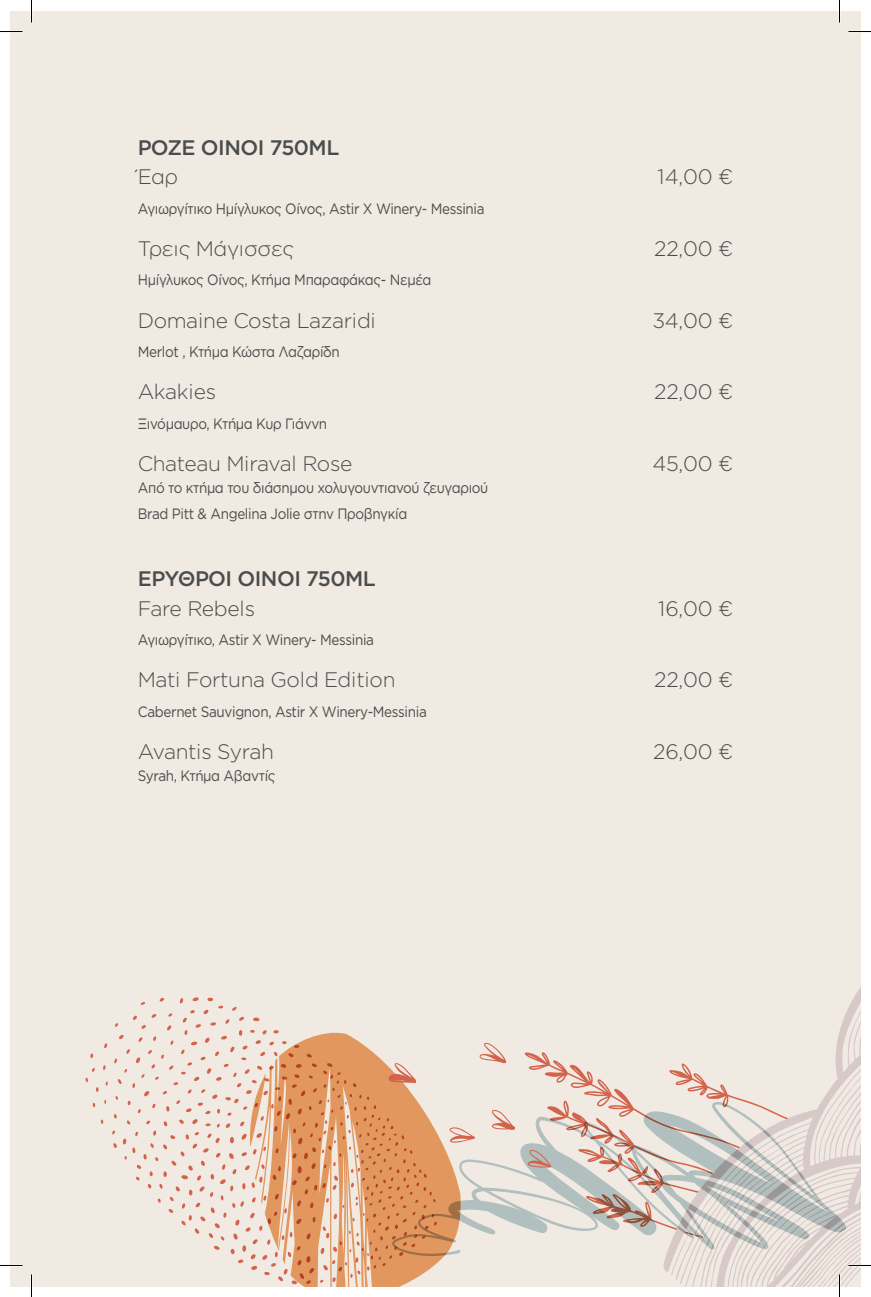
<style>
.page{position:relative;width:871px;height:1297px;background:#fff}
.page>*{position:absolute;margin:0;border:0;box-sizing:border-box;transform-origin:0 0}
.t1{font:300 21px "Gotham Greek";letter-spacing:-.025em;color:#4b4c4d}
.t2{font:500 21px "Gotham Greek";letter-spacing:-.025em;color:#4b4c4d}
.t3{font:15px/25.2px "Gotham Greek";letter-spacing:-.025em;color:#4b4c4d;scale:.9 1}
</style>
<div class="page">
<div style="left:10px;top:11px;width:851px;height:1275px;background:#f1eae2"></div>
<svg style="left:86px;top:997px;width:273px;height:273px"></svg>
<svg style="left:837px;top:987px;width:24px;height:55px"></svg>
<hr style="left:0;top:1264px;width:22px;height:2px;background:#fff">
<hr style="left:838px;top:0;width:2px;height:22px;background:#fff">
<svg style="left:0;top:31px;width:22px;height:1px"></svg>
<svg style="left:848px;top:31px;width:23px;height:1px"></svg>
<svg style="left:10px;top:1264px;width:12px;height:1px"></svg>
<svg style="left:31px;top:0;width:1px;height:22px"></svg>
<svg style="left:31px;top:1274px;width:1px;height:22px"></svg>
<svg style="left:839px;top:0;width:1px;height:22px"></svg>
<svg style="left:255px;top:1042px;width:616px;height:254px"></svg>
<h1 class="t2" style="left:138px;top:135px;width:203px">ΡΟΖΈ ΟΊ ΝΟΙ 750ML</h1>
<h1 class="t1" style="left:138px;top:165px;width:42px">Έαρ</h1>
<h1 class="t1" style="left:657px;top:165px;width:77px">14,00 €</h1>
<p class="t3" style="left:138px;top:195px;width:387px">Αγιωργίτικο Ημίγλυκος Οίνος, Astir X Winery- Messinia</p>
<h1 class="t1" style="left:138px;top:237px;width:158px">Τρεις Μάγισσες</h1>
<h1 class="t1" style="left:654px;top:237px;width:80px">22,00 €</h1>
<p class="t3" style="left:138px;top:267px;width:328px">Ημίγλυκος Οίνος, Κτήμα Μπαραφάκας- Νεμέα</p>
<h1 class="t1" style="left:138px;top:309px;width:240px">Domaine Costa Lazaridi</h1>
<h1 class="t1" style="left:652px;top:309px;width:82px">34,00 €</h1>
<p class="t3" style="left:138px;top:339px;width:226px">Merlot , Κτήμα Κώστα Λαζαρίδη</p>
<h1 class="t1" style="left:138px;top:380px;width:80px">Akakies</h1>
<h1 class="t1" style="left:654px;top:380px;width:80px">22,00 €</h1>
<p class="t3" style="left:138px;top:410px;width:212px">Ξινόμαυρο, Κτήμα Κυρ Γιάννη</p>
<h1 class="t1" style="left:138px;top:452px;width:216px">Chateau Miraval Rose</h1>
<h1 class="t1" style="left:652px;top:452px;width:82px">45,00 €</h1>
<p class="t3" style="left:138px;top:475px;width:391px">Από το κτήμα του διάσημου χολυγουντιανού ζευγαριού<br>Brad Pitt &amp; Angelina Jolie στην Προβηγκία</p>
<h1 class="t2" style="left:138px;top:566px;width:240px">ΕΡΥΘΡΟΊ ΟΊ ΝΟΙ 750ML</h1>
<h1 class="t1" style="left:138px;top:596px;width:119px">Fare Rebels</h1>
<h1 class="t1" style="left:658px;top:596px;width:77px">16,00 €</h1>
<p class="t3" style="left:138px;top:627px;width:264px">Αγιωργίτικο, Astir X Winery- Messinia</p>
<h1 class="t1" style="left:138px;top:668px;width:259px">Mati Fortuna Gold Edition</h1>
<h1 class="t1" style="left:654px;top:668px;width:80px">22,00 €</h1>
<p class="t3" style="left:138px;top:698px;width:323px">Cabernet Sauvignon, Astir X Winery-Messinia</p>
<h1 class="t1" style="left:138px;top:740px;width:138px">Avantis Syrah</h1>
<h1 class="t1" style="left:653px;top:740px;width:81px">26,00 €</h1>
<p class="t3" style="left:138px;top:763px;width:155px">Syrah, Κτήμα Αβαντίς</p>
</div>
